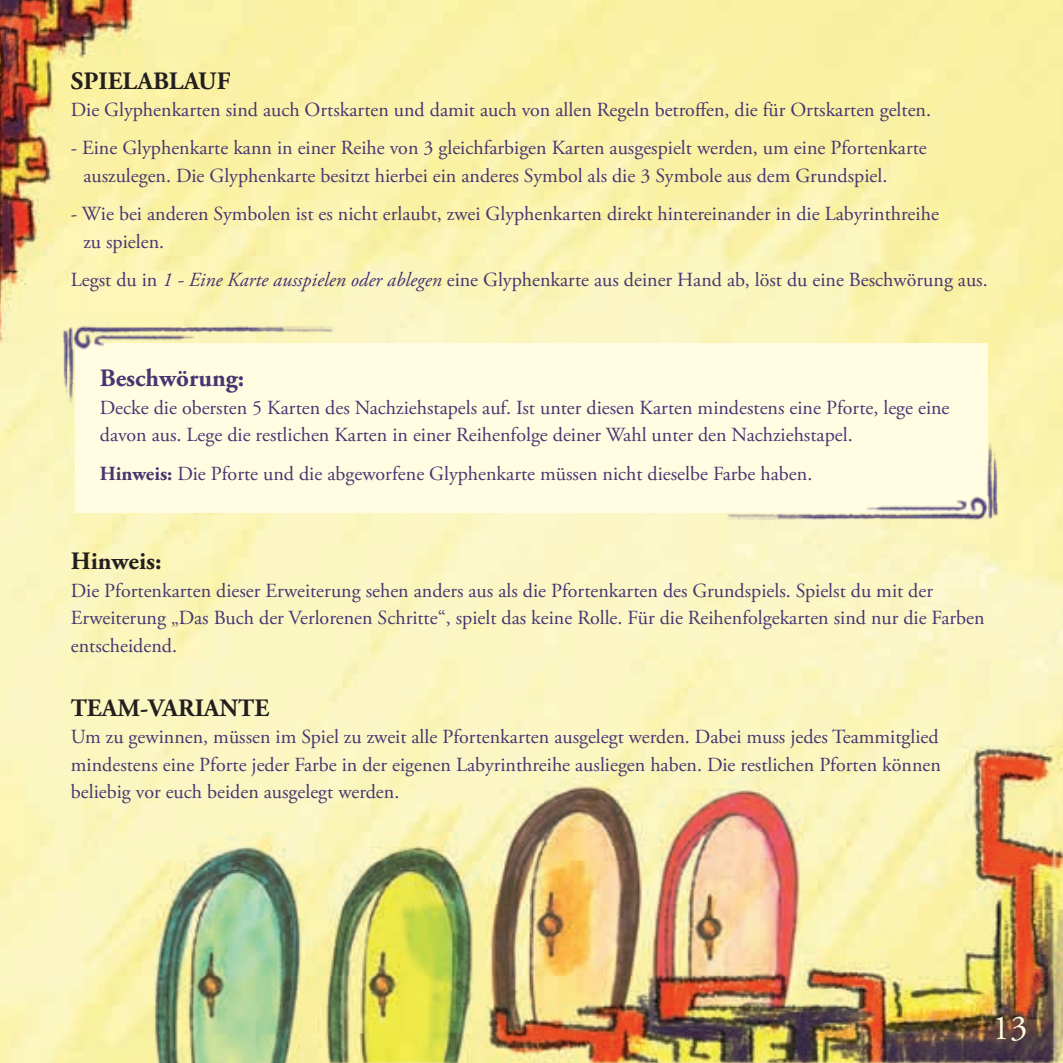
<style>
.page{position:relative;width:1063px;height:1063px;background:#fff}
.page>*{position:absolute;margin:0;border:0;box-sizing:border-box;transform-origin:0 0}
.t1{font:35px "Adobe Garamond Pro";color:#fffce1}
.t2{font:700 25px "Adobe Garamond Pro";color:#231f20}
.t3{font:700 25px "Adobe Garamond Pro";color:#463571}
.t4{font:20px/27.5px "Adobe Garamond Pro";color:#463571}
.s1{font-style:italic}
.s2{font-weight:700}
</style>
<div class="page">
<img style="left:0;top:0;width:1063px;height:1063px">
<div style="left:75px;top:343px;width:913px;height:169px;background:#fffce1"></div>
<img style="left:54px;top:314px;width:297px;height:106px">
<img style="left:710px;top:426px;width:298px;height:106px">
<p class="t2" style="left:71px;top:66px;width:161px">SPIELABLAUF</p>
<p class="t4" style="left:71px;top:97px;width:862px">Die Glyphenkarten sind auch Ortskarten und damit auch von allen Regeln betroffen, die für Ortskarten gelten.</p>
<p class="t4" style="left:83px;top:135px;width:845px;text-indent:-12px">- Eine Glyphenkarte kann in einer Reihe von 3 gleichfarbigen Karten ausgespielt werden, um eine Pfortenkarte auszulegen. Die Glyphenkarte besitzt hierbei ein anderes Symbol als die 3 Symbole aus dem Grundspiel.</p>
<p class="t4" style="left:83px;top:201px;width:857px;text-indent:-12px">- Wie bei anderen Symbolen ist es nicht erlaubt, zwei Glyphenkarten direkt hintereinander in die Labyrinthreihe zu spielen.</p>
<p class="t4" style="left:71px;top:266px;width:918px">Legst du in <span class="s1">1 - Eine Karte ausspielen oder ablegen</span> eine Glyphenkarte aus deiner Hand ab, löst du eine Beschwörung aus.</p>
<p class="t3" style="left:100px;top:364px;width:146px">Beschwörung:</p>
<p class="t4" style="left:100px;top:395px;width:851px">Decke die obersten 5 Karten des Nachziehstapels auf. Ist unter diesen Karten mindestens eine Pforte, lege eine davon aus. Lege die restlichen Karten in einer Reihenfolge deiner Wahl unter den Nachziehstapel.</p>
<p class="t4" style="left:100px;top:460px;width:714px"><span class="s2">Hinweis:</span> Die Pforte und die abgeworfene Glyphenkarte müssen nicht dieselbe Farbe haben.</p>
<p class="t2" style="left:71px;top:547px;width:92px">Hinweis:</p>
<p class="t4" style="left:71px;top:577px;width:915px">Die Pfortenkarten dieser Erweiterung sehen anders aus als die Pfortenkarten des Grundspiels. Spielst du mit der<br>Erweiterung „Das Buch der Verlorenen Schritte“, spielt das keine Rolle. Für die Reihenfolgekarten sind nur die Farben entscheidend.</p>
<p class="t2" style="left:71px;top:693px;width:200px">TEAM-VARIANTE</p>
<p class="t4" style="left:71px;top:724px;width:872px;text-align:justify">Um zu gewinnen, müssen im Spiel zu zweit alle Pfortenkarten ausgelegt werden. Dabei muss jedes Teammitglied mindestens eine Pforte jeder Farbe in der eigenen Labyrinthreihe ausliegen haben. Die restlichen Pforten können beliebig vor euch beiden ausgelegt werden.</p>
<h1 class="t1" style="left:993px;top:1007px;width:36px">13</h1>
</div>
